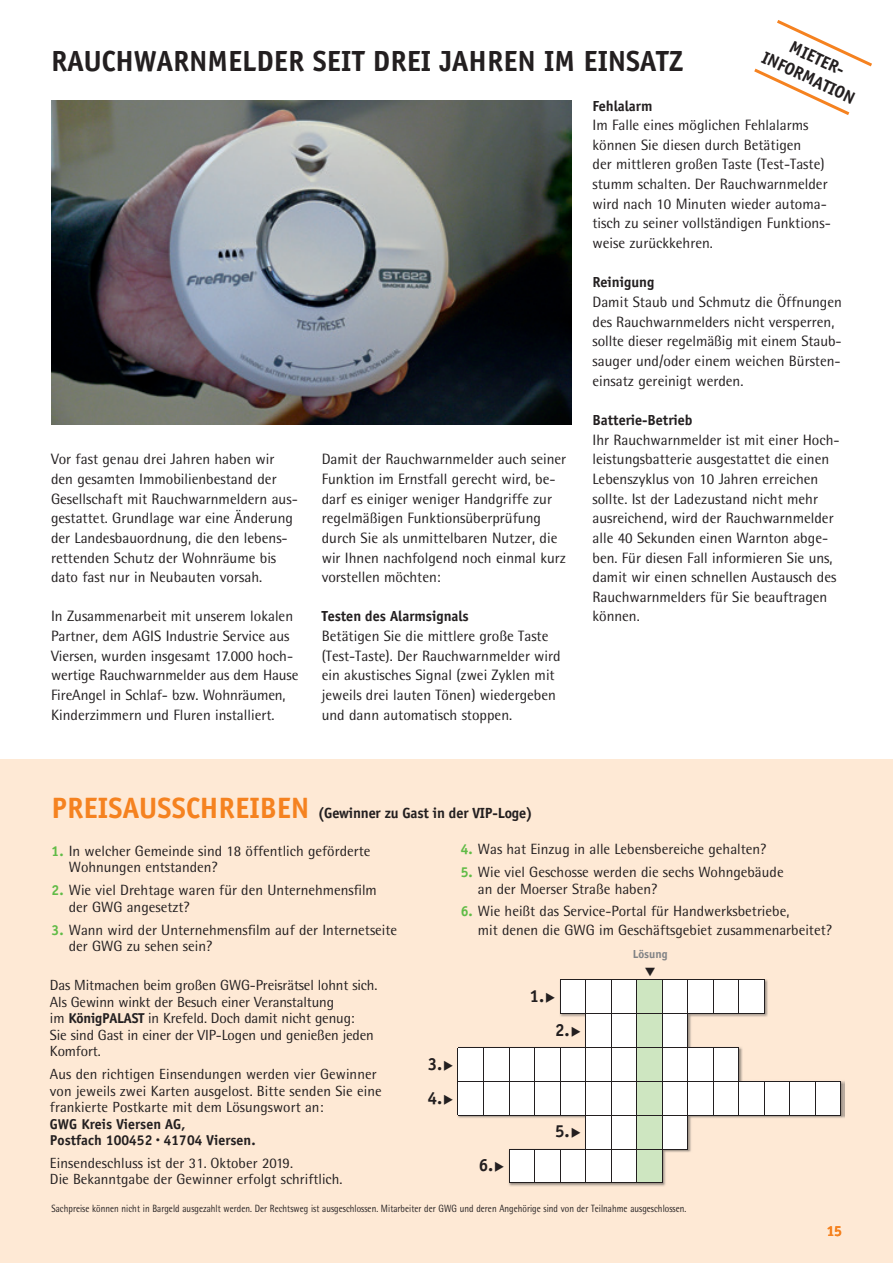
<style>
.page{position:relative;width:893px;height:1263px;background:#fff}
.page>*{position:absolute;margin:0;border:0;box-sizing:border-box;transform-origin:0 0}
.t1{font:700 30px "Officina Sans";letter-spacing:.005em;color:#231f20}
.t2{font:700 18px/33.8px "Officina Sans";color:#231f20}
.t3{font:700 15.15px "Officina Sans";letter-spacing:-.01em;color:#231f20}
.t4{font:15px/19.6px "Rotis Semi Sans";color:#231f20}
.t5{font:700 15px "Officina Sans";color:#231f20}
.t6{font:700 15px "Officina Sans";color:#f58220}
.t7{font:14.85px/16.5px "Rotis Semi Sans";color:#231f20}
.t8{font:14.7px/16.5px "Rotis Semi Sans";color:#231f20}
.t9{font:700 14.7px/16.5px "Officina Sans";letter-spacing:.005em;color:#231f20}
.t10{font:700 12px "Officina Sans";letter-spacing:.005em;color:#808285}
.t11{font:10.5px "Rotis Semi Sans";letter-spacing:.005em;color:#231f20;scale:.85 1}
.s1{font-size:30.3px;color:#f58220}
.s2{font-family:"Officina Sans";font-weight:700;color:#60bb46}
.s3{font-family:"Officina Sans";font-weight:700}
</style>
<div class="page">
<div style="left:0;top:759px;width:893px;height:504px;background:#fee9d5"></div>
<img style="left:51px;top:100px;width:520px;height:325px">
<svg style="left:754px;top:20px;width:118px;height:95px"></svg>
<img style="left:457px;top:1048px;width:387px;height:138px">
<svg style="left:458px;top:979px;width:383px;height:204px"></svg>
<p class="t2" style="left:776px;top:28px;width:102px;line-height:21px;text-align:center;rotate:25deg">MIETER-<br>INFORMATION</p>
<h1 class="t1" style="left:51px;top:43px;width:634px">RAUCHWARNMELDER SEIT DREI JAHREN IM EINSATZ</h1>
<p class="t5" style="left:592px;top:96px;width:61px">Fehlalarm</p>
<p class="t4" style="left:592px;top:115px;width:240px">Im Falle eines möglichen Fehlalarms können Sie diesen durch Betätigen<br>der mittleren großen Taste (Test-Taste) stumm schalten. Der Rauchwarnmelder wird nach 10 Minuten wieder automa&shy;tisch zu seiner vollständigen Funktions&shy;weise zurückkehren.</p>
<p class="t5" style="left:592px;top:273px;width:63px">Reinigung</p>
<p class="t4" style="left:592px;top:292px;width:251px">Damit Staub und Schmutz die Öffnungen des Rauchwarnmelders nicht versperren, sollte dieser regelmäßig mit einem Staub&shy;sauger und/oder einem weichen Bürsten&shy;einsatz gereinigt werden.</p>
<p class="t5" style="left:592px;top:411px;width:101px">Batterie-Betrieb</p>
<p class="t4" style="left:592px;top:430px;width:249px">Ihr Rauchwarnmelder ist mit einer Hoch&shy;leistungsbatterie ausgestattet die einen Lebenszyklus von 10 Jahren erreichen sollte. Ist der Ladezustand nicht mehr ausreichend, wird der Rauchwarnmelder alle 40 Sekunden einen Warnton abge&shy;ben. Für diesen Fall informieren Sie uns, damit wir einen schnellen Austausch des Rauchwarnmelders für Sie beauftragen können.</p>
<p class="t4" style="left:51px;top:449px;width:248px">Vor fast genau drei Jahren haben wir den gesamten Immobilienbestand der Gesellschaft mit Rauchwarnmeldern aus&shy;gestattet. Grundlage war eine Änderung der Landesbauordnung, die den lebens&shy;rettenden Schutz der Wohnräume bis dato fast nur in Neubauten vorsah.</p>
<p class="t4" style="left:51px;top:606px;width:249px">In Zusammenarbeit mit unserem lokalen Partner, dem AGIS Industrie Service aus Viersen, wurden insgesamt 17.000 hoch&shy;wertige Rauchwarnmelder aus dem Hause FireAngel in Schlaf- bzw. Wohnräumen, Kinderzimmern und Fluren installiert.</p>
<p class="t4" style="left:322px;top:449px;width:246px">Damit der Rauchwarnmelder auch seiner Funktion im Ernstfall gerecht wird, be&shy;darf es einiger weniger Handgriffe zur regelmäßigen Funktionsüberprüfung durch Sie als unmittelbaren Nutzer, die wir Ihnen nachfolgend noch einmal kurz vorstellen möchten:</p>
<p class="t5" style="left:322px;top:607px;width:149px">Testen des Alarmsignals</p>
<p class="t4" style="left:322px;top:626px;width:240px">Betätigen Sie die mittlere große Taste (Test-Taste). Der Rauchwarnmelder wird ein akustisches Signal (zwei Zyklen mit jeweils drei lauten Tönen) wiedergeben und dann automatisch stoppen.</p>
<p class="t3" style="left:52px;top:804px;width:482px"><span class="s1">PREISAUSSCHREIBEN</span> (Gewinner zu Gast in der VIP-Loge)</p>
<p class="t7" style="left:69px;top:842px;width:303px;text-indent:-17px"><span class="s2">1.</span> In welcher Gemeinde sind 18 öffentlich geförderte<br>Wohnungen entstanden?</p>
<p class="t7" style="left:69px;top:882px;width:310px;text-indent:-17px"><span class="s2">2.</span> Wie viel Drehtage waren für den Unternehmensfilm der GWG angesetzt?</p>
<p class="t7" style="left:69px;top:921px;width:330px;text-indent:-17px"><span class="s2">3.</span> Wann wird der Unternehmensfilm auf der Internetseite der GWG zu sehen sein?</p>
<p class="t7" style="left:461px;top:841px;width:307px"><span class="s2">4.</span> Was hat Einzug in alle Lebensbereiche gehalten?</p>
<p class="t7" style="left:478px;top:864px;width:307px;text-indent:-17px"><span class="s2">5.</span> Wie viel Geschosse werden die sechs Wohngebäude an der Moerser Straße haben?</p>
<p class="t7" style="left:478px;top:902px;width:355px;line-height:18.1px;text-indent:-17px"><span class="s2">6.</span> Wie heißt das Service-Portal für Handwerksbetriebe,<br>mit denen die GWG im Geschäftsgebiet zusammenarbeitet?</p>
<p class="t10" style="left:633px;top:947px;width:37px">Lösung</p>
<p class="t8" style="left:50px;top:977px;width:329px">Das Mitmachen beim großen GWG-Preisrätsel lohnt sich.<br>Als Gewinn winkt der Besuch einer Veran stal tung<br>im <span class="s3">KönigPALAST</span> in Krefeld. Doch damit nicht genug:<br>Sie sind Gast in einer der VIP-Logen und genießen jeden Komfort.</p>
<p class="t8" style="left:50px;top:1066px;width:333px">Aus den richtigen Einsendungen werden vier Gewinner von jeweils zwei Karten ausgelost. Bitte senden Sie eine frankierte Postkarte mit dem Lösungswort an:</p>
<p class="t9" style="left:50px;top:1115px;width:207px">GWG Kreis Viersen AG,<br>Postfach 100452 · 41704 Viersen.</p>
<p class="t8" style="left:50px;top:1154px;width:294px">Einsendeschluss ist der 31. Oktober 2019.<br>Die Bekanntgabe der Gewinner erfolgt schriftlich.</p>
<p class="t2" style="left:428px;top:1047px;width:28px">3.◆<br>4.◆</p>
<p class="t2" style="left:479px;top:1148px;width:28px">6.◆</p>
<p class="t2" style="left:555px;top:979px;width:28px;text-indent:-26px">1.◆<br>2.◆</p>
<p class="t2" style="left:555px;top:1114px;width:28px">5.◆</p>
<p class="t11" style="left:51px;top:1202px;width:748px">Sachpreise können nicht in Bargeld ausgezahlt werden. Der Rechtsweg ist ausgeschlossen. Mitarbeiter der GWG und deren Angehörige sind von der Teilnahme ausgeschlossen.</p>
<p class="t6" style="left:827px;top:1222px;width:17px">15</p>
</div>
